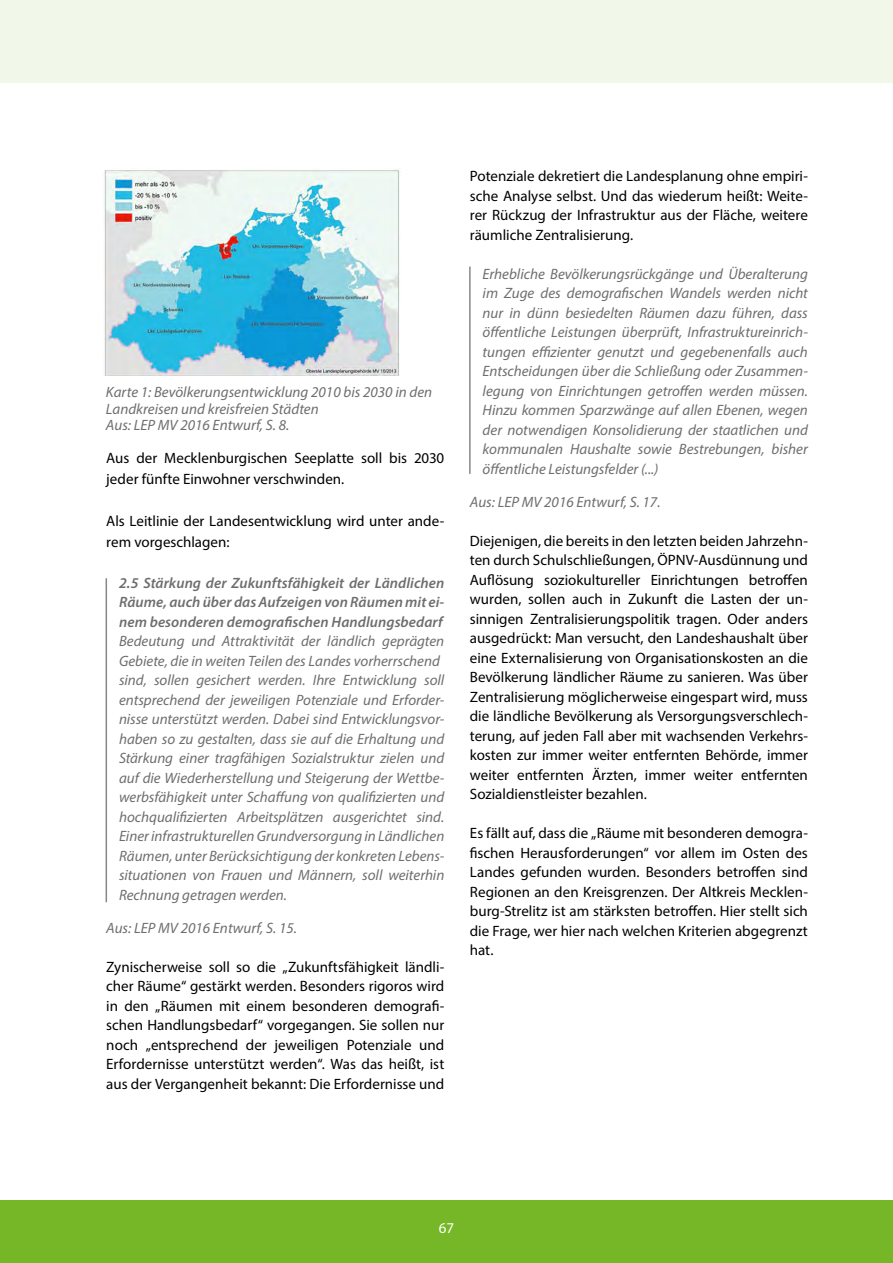
<style>
.page{position:relative;width:893px;height:1263px;background:#fff}
.page>*{position:absolute;margin:0;border:0;box-sizing:border-box;transform-origin:0 0}
.t1{font:15px/19.5px "Myriad Pro";color:#000;text-align:justify}
.t2{font:italic 15px/19.5px "Myriad Pro";color:#6e6e6e}
.t3{font:15px "Myriad Pro";color:#fff}
.s1{font-weight:600}
</style>
<div class="page">
<div style="left:0;top:1201px;width:893px;height:62px;background:#75b726"></div>
<div style="left:0;top:0;width:893px;height:83px;background:#f1f7e9"></div>
<hr style="left:106px;top:578px;width:1px;height:324px;background:#868786">
<img style="left:104px;top:168px;width:297px;height:208px">
<hr style="left:469px;top:267px;width:2px;height:207px;background:#868786">
<p class="t2" style="left:106px;top:384px;width:328px;line-height:16.5px">Karte 1: Bevölkerungsentwicklung 2010 bis 2030 in den<br>Landkreisen und kreisfreien Städten<br>Aus: LEP MV 2016 Entwurf, S. 8.</p>
<p class="t1" style="left:106px;top:448px;width:340px;line-height:21px">Aus der Mecklenburgischen Seeplatte soll bis 2030 jeder fünfte Einwohner verschwinden.</p>
<p class="t1" style="left:106px;top:511px;width:340px;line-height:21px">Als Leitlinie der Landesentwicklung wird unter ande&shy;rem vorgeschlagen:</p>
<p class="t2" style="left:119px;top:573px;width:327px"><span class="s1">2.5 Stärkung der Zukunftsfähigkeit der Ländlichen Räume, auch über das Aufzeigen von Räumen mit ei&shy;nem besonderen demografischen Handlungsbedarf </span>Bedeutung und Attraktivität der ländlich geprägten Gebiete, die in weiten Teilen des Landes vorherrschend sind, sollen gesichert werden. Ihre Entwicklung soll entsprechend der jeweiligen Potenziale und Erforder&shy;nisse unterstützt werden. Dabei sind Entwicklungsvor&shy;haben so zu gestalten, dass sie auf die Erhaltung und Stärkung einer tragfähigen Sozialstruktur zielen und auf die Wiederherstellung und Steigerung der Wettbe&shy;werbsfähigkeit unter Schaffung von qualifizierten und hochqualifizierten Arbeitsplätzen ausgerichtet sind.<br>Einer infrastrukturellen Grundversorgung in Ländlichen Räumen, unter Berücksichtigung der konkreten Lebens&shy;situationen von Frauen und Männern, soll weiterhin Rechnung getragen werden.</p>
<p class="t2" style="left:106px;top:918px;width:192px">Aus: LEP MV 2016 Entwurf, S. 15.</p>
<p class="t1" style="left:106px;top:957px;width:340px">Zynischerweise soll so die „Zukunftsfähigkeit ländli&shy;cher Räume“ gestärkt werden. Besonders rigoros wird in den „Räumen mit einem besonderen demografi&shy;schen Handlungsbedarf“ vorgegangen. Sie sollen nur noch „entsprechend der jeweiligen Potenziale und Erfordernisse unterstützt werden“. Was das heißt, ist aus der Vergangenheit bekannt: Die Erfordernisse und</p>
<p class="t1" style="left:470px;top:166px;width:340px">Potenziale dekretiert die Landesplanung ohne empiri&shy;sche Analyse selbst. Und das wiederum heißt: Weite&shy;rer Rückzug der Infrastruktur aus der Fläche, weitere räumliche Zentralisierung.</p>
<p class="t2" style="left:483px;top:264px;width:327px;text-align:justify">Erhebliche Bevölkerungsrückgänge und Überalterung im Zuge des demografischen Wandels werden nicht nur in dünn besiedelten Räumen dazu führen, dass öffentliche Leistungen überprüft, Infrastruktureinrich&shy;tungen effizienter genutzt und gegebenenfalls auch Entscheidungen über die Schließung oder Zusammen&shy;legung von Einrichtungen getroffen werden müssen.<br>Hinzu kommen Sparzwänge auf allen Ebenen, wegen der notwendigen Konsolidierung der staatlichen und kommunalen Haushalte sowie Bestrebungen, bisher öffentliche Leistungsfelder (...)</p>
<p class="t2" style="left:470px;top:492px;width:192px">Aus: LEP MV 2016 Entwurf, S. 17.</p>
<p class="t1" style="left:470px;top:531px;width:340px">Diejenigen, die bereits in den letzten beiden Jahrzehn&shy;ten durch Schulschließungen, ÖPNV-Ausdünnung und Auflösung soziokultureller Einrichtungen betroffen wurden, sollen auch in Zukunft die Lasten der un&shy;sinnigen Zentralisierungspolitik tragen. Oder anders ausgedrückt: Man versucht, den Landeshaushalt über eine Externalisierung von Organisationskosten an die Bevölkerung ländlicher Räume zu sanieren. Was über Zentralisierung möglicherweise eingespart wird, muss die ländliche Bevölkerung als Versorgungsverschlech&shy;terung, auf jeden Fall aber mit wachsenden Verkehrs&shy;kosten zur immer weiter entfernten Behörde, immer weiter entfernten Ärzten, immer weiter entfernten Sozialdienstleister bezahlen.</p>
<p class="t1" style="left:470px;top:823px;width:340px">Es fällt auf, dass die „Räume mit besonderen demogra&shy;fischen Herausforderungen“ vor allem im Osten des Landes gefunden wurden. Besonders betroffen sind Regionen an den Kreisgrenzen. Der Altkreis Mecklen&shy;burg-Strelitz ist am stärksten betroffen. Hier stellt sich die Frage, wer hier nach welchen Kriterien abgegrenzt hat.</p>
<p class="t3" style="left:439px;top:1218px;width:17px">67</p>
</div>
